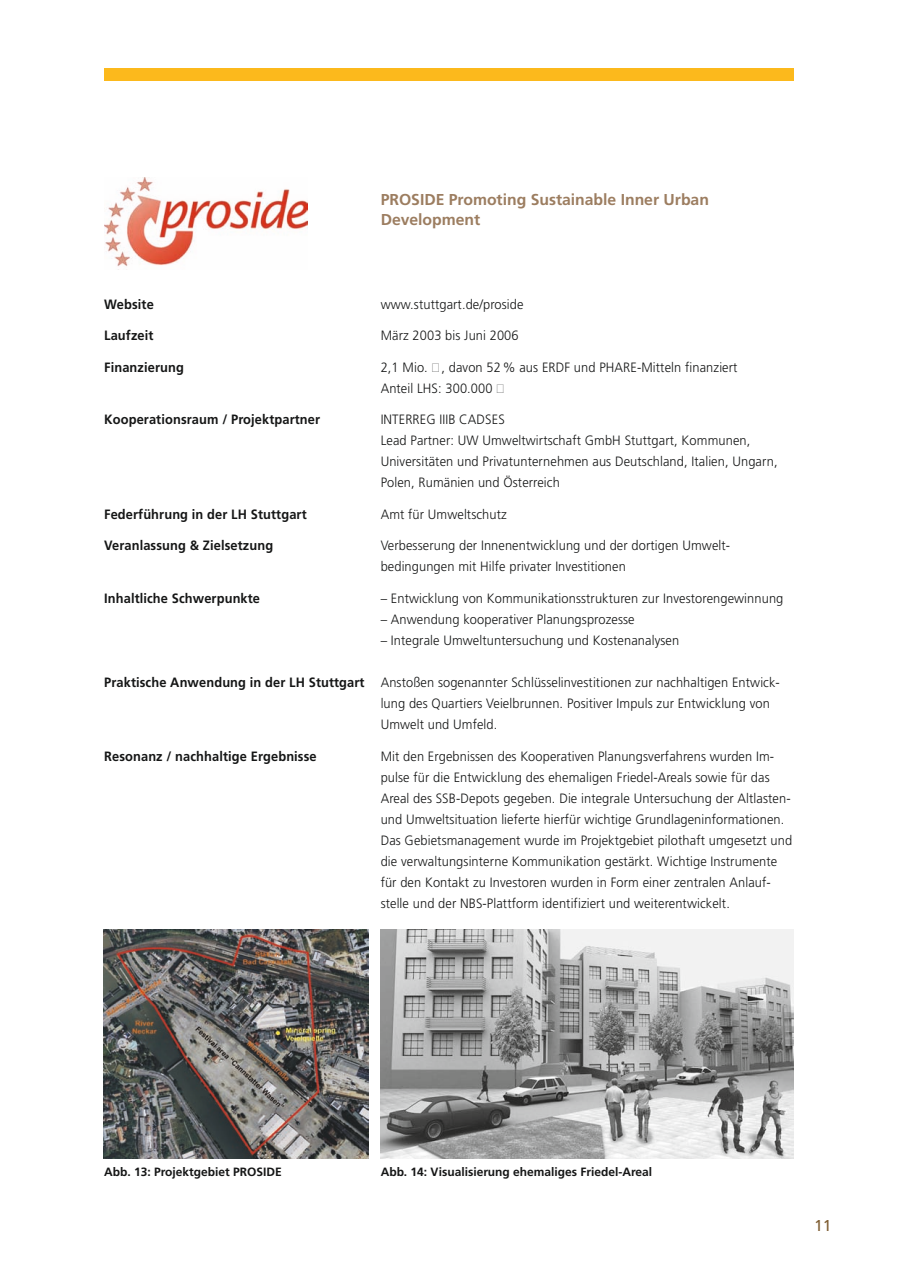
<style>
.page{position:relative;width:899px;height:1266px;background:#fff}
.page>*{position:absolute;margin:0;border:0;box-sizing:border-box;transform-origin:0 0}
.t1{font:700 15.75px/19.5px "Frutiger";color:#9c7d60}
.t2{font:15.75px "Frutiger";color:#7f5e33}
.t3{font:300 13.5px/21px "Frutiger";letter-spacing:.01em;color:#151616;scale:.95 1}
.t4{font:700 13.5px "Frutiger";letter-spacing:.01em;color:#151616;scale:.95 1}
.t5{font:700 12px "Frutiger";color:#151616}
.s1{font-weight:700}
</style>
<div class="page">
<div style="left:104px;top:68px;width:689px;height:13px;background:#fcb91c"></div>
<img style="left:105px;top:178px;width:202px;height:89px">
<img style="left:104px;top:929px;width:264px;height:229px">
<img style="left:380px;top:929px;width:413px;height:229px">
<p class="t1" style="left:381px;top:191px;width:330px">PROSIDE Promoting Sustainable Inner Urban<br>Development</p>
<p class="t4" style="left:104px;top:299px;width:54px">Website</p>
<p class="t3" style="left:381px;top:295px;width:152px">www.stuttgart.de/proside</p>
<p class="t4" style="left:104px;top:330px;width:53px">Laufzeit</p>
<p class="t3" style="left:381px;top:326px;width:147px">März 2003 bis Juni 2006</p>
<p class="t4" style="left:104px;top:362px;width:85px">Finanzierung</p>
<p class="t3" style="left:381px;top:358px;width:377px">2,1 Mio. , davon 52 % aus ERDF und PHARE-Mitteln finanziert<br>Anteil LHS: 300.000</p>
<p class="t4" style="left:104px;top:414px;width:229px">Kooperationsraum / Projektpartner</p>
<p class="t3" style="left:381px;top:410px;width:419px">INTERREG IIIB CADSES<br>Lead Partner: UW Umweltwirtschaft GmbH Stuttgart, Kommunen, Universitäten und Privatunternehmen aus Deutschland, Italien, Ungarn, Polen, Rumänien und Österreich</p>
<p class="t4" style="left:104px;top:509px;width:215px">Federführung in der LH Stuttgart</p>
<p class="t3" style="left:381px;top:505px;width:134px">Amt für Umweltschutz</p>
<p class="t4" style="left:104px;top:540px;width:179px">Veranlassung &amp; Zielsetzung</p>
<p class="t3" style="left:381px;top:536px;width:369px">Verbesserung der Innenentwicklung und der dortigen Umwelt&shy;bedingungen mit Hilfe privater Investitionen</p>
<p class="t4" style="left:104px;top:593px;width:166px">Inhaltliche Schwerpunkte</p>
<p class="t3" style="left:381px;top:589px;width:425px">– Entwicklung von Kommunikationsstrukturen zur Investorengewinnung</p>
<p class="t3" style="left:381px;top:610px;width:269px">– Anwendung kooperativer Planungsprozesse</p>
<p class="t3" style="left:381px;top:631px;width:316px">– Integrale Umweltuntersuchung und Kostenanalysen</p>
<p class="t3" style="left:381px;top:673px;width:422px;text-indent:-276px"><span class="s1">Praktische Anwendung in der LH Stuttgart</span> Anstoßen sogenannter Schlüsselinvestitionen zur nachhaltigen Entwick&shy;lung des Quartiers Veielbrunnen. Positiver Impuls zur Entwicklung von<br>Umwelt und Umfeld.</p>
<p class="t4" style="left:104px;top:750px;width:225px">Resonanz / nachhaltige Ergebnisse</p>
<p class="t3" style="left:381px;top:746px;width:434px">Mit den Ergebnissen des Kooperativen Planungsverfahrens wurden Im&shy;pulse für die Entwicklung des ehemaligen Friedel-Areals sowie für das Areal des SSB-Depots gegeben. Die integrale Untersuchung der Altlasten&shy;und Umweltsituation lieferte hierfür wichtige Grundlageninformationen.<br>Das Gebietsmanagement wurde im Projektgebiet pilothaft umgesetzt und die verwaltungsinterne Kommunikation gestärkt. Wichtige Instrumente für den Kontakt zu Investoren wurden in Form einer zentralen Anlauf&shy;stelle und der NBS-Plattform identifiziert und weiterentwickelt.</p>
<p class="t5" style="left:104px;top:1167px;width:179px">Abb. 13: Projektgebiet PROSIDE</p>
<p class="t5" style="left:381px;top:1167px;width:273px">Abb. 14: Visualisierung ehemaliges Friedel-Areal</p>
<p class="t2" style="left:814px;top:1219px;width:19px">11</p>
</div>
